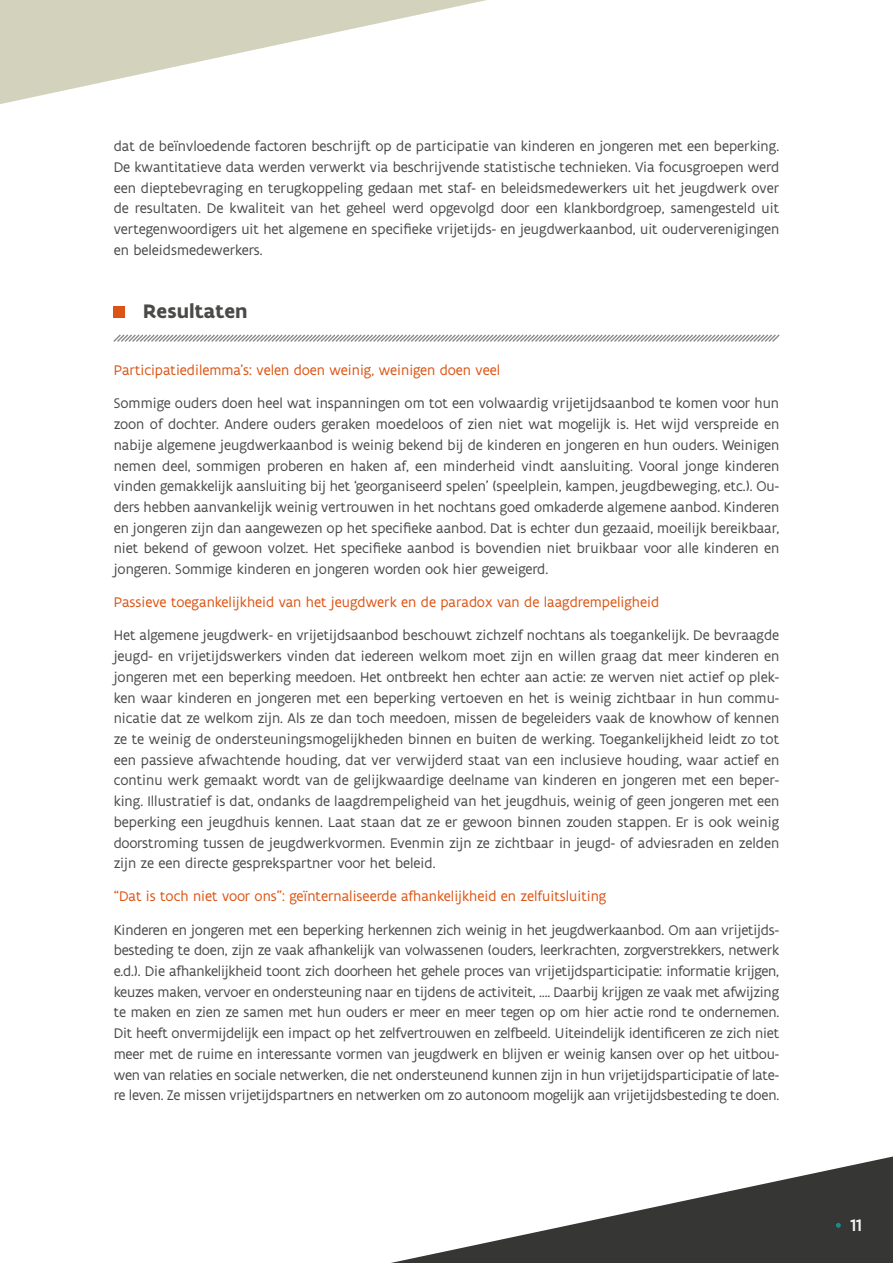
<style>
.page{position:relative;width:893px;height:1263px;background:#fff}
.page>*{position:absolute;margin:0;border:0;box-sizing:border-box;transform-origin:0 0}
.t1{font:700 21px "Flanders Art Sans";color:#4a4a49}
.t2{font:500 18px "Flanders Art Sans";color:#f6f5f3}
.Tekst_onder_titel{font:15px/20.7px "Flanders Art Sans";color:#4a4a49;text-align:justify}
.t3{font:15px "Flanders Art Sans";color:#dc5413}
</style>
<div class="page">
<svg style="left:391px;top:1156px;width:502px;height:107px"></svg>
<svg style="left:836px;top:1223px;width:5px;height:5px"></svg>
<svg style="left:0;top:0;width:487px;height:104px"></svg>
<div style="left:114px;top:307px;width:11px;height:11px;background:#dc5413"></div>
<svg style="left:113px;top:334px;width:667px;height:8px"></svg>
<p class="Tekst_onder_titel" style="left:114px;top:136px;width:667px">dat de beïnvloedende factoren beschrijft op de participatie van kinderen en jongeren met een beperking.<br>De kwantitatieve data werden verwerkt via beschrijvende statistische technieken. Via focusgroepen werd een dieptebevraging en terugkoppeling gedaan met staf- en beleidsmedewerkers uit het jeugdwerk over de resultaten. De kwaliteit van het geheel werd opgevolgd door een klankbordgroep, samengesteld uit vertegenwoordigers uit het algemene en specifieke vrijetijds- en jeugdwerkaanbod, uit ouderverenigingen en beleidsmedewerkers.</p>
<h2 class="t1" style="left:143px;top:298px;width:106px">Resultaten</h2>
<h4 class="t3" style="left:114px;top:361px;width:388px">Participatiedilemma’s: velen doen weinig, weinigen doen veel</h4>
<p class="Tekst_onder_titel" style="left:114px;top:393px;width:667px">Sommige ouders doen heel wat inspanningen om tot een volwaardig vrijetijdsaanbod te komen voor hun zoon of dochter. Andere ouders geraken moedeloos of zien niet wat mogelijk is. Het wijd verspreide en nabije algemene jeugdwerkaanbod is weinig bekend bij de kinderen en jongeren en hun ouders. Weinigen nemen deel, sommigen proberen en haken af, een minderheid vindt aansluiting. Vooral jonge kinderen vinden gemakkelijk aansluiting bij het ‘georganiseerd spelen’ (speelplein, kampen, jeugdbeweging, etc.). Ou&shy;ders hebben aanvankelijk weinig vertrouwen in het nochtans goed omkaderde algemene aanbod. Kinderen en jongeren zijn dan aangewezen op het specifieke aanbod. Dat is echter dun gezaaid, moeilijk bereikbaar, niet bekend of gewoon volzet. Het specifieke aanbod is bovendien niet bruikbaar voor alle kinderen en jongeren. Sommige kinderen en jongeren worden ook hier geweigerd.</p>
<h4 class="t3" style="left:114px;top:593px;width:547px">Passieve toegankelijkheid van het jeugdwerk en de paradox van de laagdrempeligheid</h4>
<p class="Tekst_onder_titel" style="left:114px;top:625px;width:667px">Het algemene jeugdwerk- en vrijetijdsaanbod beschouwt zichzelf nochtans als toegankelijk. De bevraagde jeugd- en vrijetijdswerkers vinden dat iedereen welkom moet zijn en willen graag dat meer kinderen en jongeren met een beperking meedoen. Het ontbreekt hen echter aan actie: ze werven niet actief op plek&shy;ken waar kinderen en jongeren met een beperking vertoeven en het is weinig zichtbaar in hun commu&shy;nicatie dat ze welkom zijn. Als ze dan toch meedoen, missen de begeleiders vaak de knowhow of kennen ze te weinig de ondersteuningsmogelijkheden binnen en buiten de werking. Toegankelijkheid leidt zo tot een passieve afwachtende houding, dat ver verwijderd staat van een inclusieve houding, waar actief en continu werk gemaakt wordt van de gelijkwaardige deelname van kinderen en jongeren met een beper&shy;king. Illustratief is dat, ondanks de laagdrempeligheid van het jeugdhuis, weinig of geen jongeren met een beperking een jeugdhuis kennen. Laat staan dat ze er gewoon binnen zouden stappen. Er is ook weinig doorstroming tussen de jeugdwerkvormen. Evenmin zijn ze zichtbaar in jeugd- of adviesraden en zelden zijn ze een directe gesprekspartner voor het beleid.</p>
<h4 class="t3" style="left:114px;top:887px;width:494px">“Dat is toch niet voor ons”: geïnternaliseerde afhankelijkheid en zelfuitsluiting</h4>
<p class="Tekst_onder_titel" style="left:114px;top:920px;width:667px">Kinderen en jongeren met een beperking herkennen zich weinig in het jeugdwerkaanbod. Om aan vrijetijds&shy;besteding te doen, zijn ze vaak afhankelijk van volwassenen (ouders, leerkrachten, zorgverstrekkers, netwerk e.d.). Die afhankelijkheid toont zich doorheen het gehele proces van vrijetijdsparticipatie: informatie krijgen, keuzes maken, vervoer en ondersteuning naar en tijdens de activiteit, …. Daarbij krijgen ze vaak met afwijzing te maken en zien ze samen met hun ouders er meer en meer tegen op om hier actie rond te ondernemen.<br>Dit heeft onvermijdelijk een impact op het zelfvertrouwen en zelfbeeld. Uiteindelijk identificeren ze zich niet meer met de ruime en interessante vormen van jeugdwerk en blijven er weinig kansen over op het uitbou&shy;wen van relaties en sociale netwerken, die net ondersteunend kunnen zijn in hun vrijetijdsparticipatie of late&shy;re leven. Ze missen vrijetijdspartners en netwerken om zo autonoom mogelijk aan vrijetijdsbesteding te doen.</p>
<p class="t2" style="left:850px;top:1213px;width:13px">11</p>
</div>
